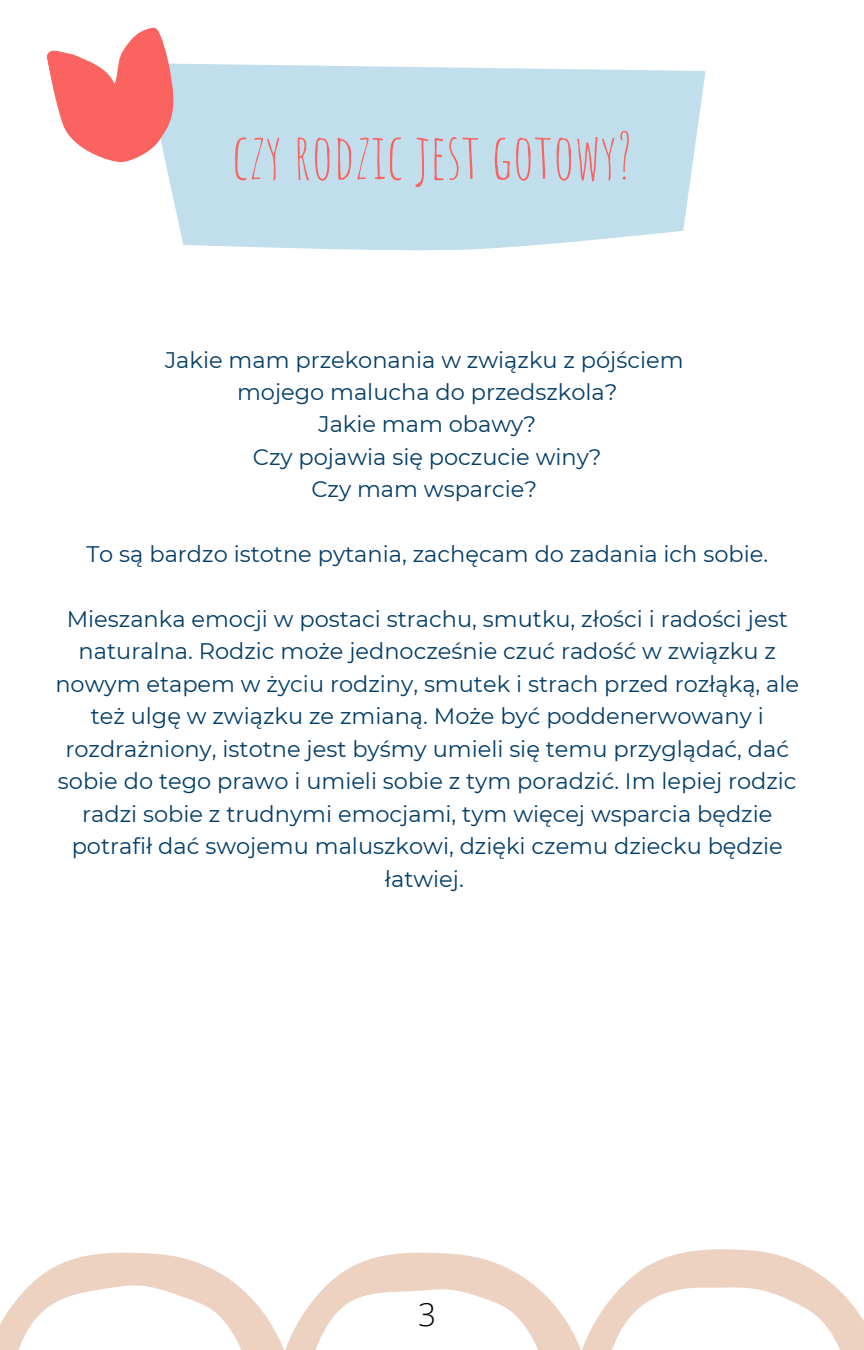
<style>
.page{position:relative;width:864px;height:1350px;background:#fff}
.page>*{position:absolute;margin:0;border:0;box-sizing:border-box;transform-origin:0 0}
.t1{font:63px "Amatic SC";color:#fa6360}
.t2{font:300 31.5px "Open Sans";color:#000}
.t3{font:22.5px/32.4px "Montserrat";color:#033d68;text-align:center}
</style>
<div class="page">
<svg style="left:168px;top:64px;width:538px;height:187px;background:#c5e0ee"></svg>
<svg style="left:47px;top:27px;width:140px;height:147px"></svg>
<svg style="left:0;top:1249px;width:864px;height:101px"></svg>
<p class="t1" style="left:231px;top:115px;width:403px">CZY RODZIC JEST GOTOWY?</p>
<p class="t3" style="left:165px;top:343px;width:520px">Jakie mam przekonania w związku z pójściem</p>
<p class="t3" style="left:237px;top:376px;width:382px">mojego malucha do przedszkola?</p>
<p class="t3" style="left:318px;top:408px;width:219px">Jakie mam obawy?</p>
<p class="t3" style="left:253px;top:441px;width:350px">Czy pojawia się poczucie winy?</p>
<p class="t3" style="left:311px;top:473px;width:227px">Czy mam wsparcie?</p>
<p class="t3" style="left:86px;top:538px;width:683px">To są bardzo istotne pytania, zachęcam do zadania ich sobie.</p>
<p class="t3" style="left:55px;top:603px;width:745px">Mieszanka emocji w postaci strachu, smutku, złości i radości jest naturalna. Rodzic może jednocześnie czuć radość w związku z nowym etapem w życiu rodziny, smutek i strach przed rozłąką, ale też ulgę w związku ze zmianą. Może być poddenerwowany i rozdrażniony, istotne jest byśmy umieli się temu przyglądać, dać sobie do tego prawo i umieli sobie z tym poradzić. Im lepiej rodzic radzi sobie z trudnymi emocjami, tym więcej wsparcia będzie potrafił dać swojemu maluszkowi, dzięki czemu dziecku będzie łatwiej.</p>
<p class="t2" style="left:418px;top:1292px;width:19px">3</p>
</div>
